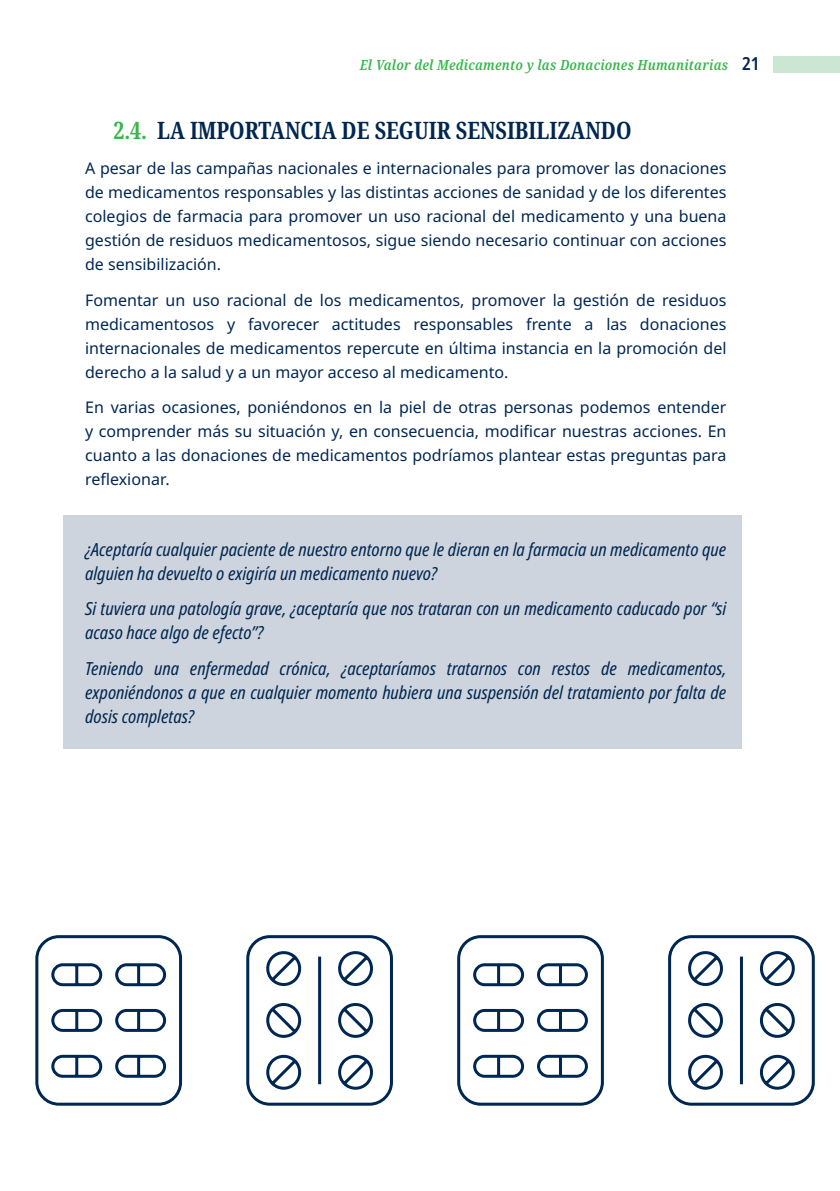
<style>
.page{position:relative;width:840px;height:1191px;background:#fff}
.page>*{position:absolute;margin:0;border:0;box-sizing:border-box;transform-origin:0 0}
.t1{font:700 extra-condensed 24px "Noto Serif";color:#002752}
.t2{font:italic condensed 18px/24px "Noto Sans";color:#002752}
.t3{font:16px/24px "Noto Sans";color:#002752;text-align:justify}
.t4{font:italic 600 condensed 14px "Noto Serif";letter-spacing:.025em;color:#3ab54a}
.s1{font-family:"Noto Sans";font-style:normal;font-size:18px;color:#002752}
.s2{color:#3ab54a}
</style>
<div class="page">
<div style="left:773px;top:56px;width:66px;height:17px;background:#cbe6d3"></div>
<div style="left:63px;top:515px;width:678px;height:233px;background:#cdd4dd"></div>
<svg style="left:35px;top:935px;width:780px;height:171px"></svg>
<p class="t4" style="left:359px;top:56px;width:401px">El Valor del Medicamento y las Donaciones Humanitarias <span class="s1">21</span></p>
<h1 class="t1" style="left:113px;top:114px;width:519px"><span class="s2">2.4.</span> LA IMPORTANCIA DE SEGUIR SENSIBILIZANDO</h1>
<p class="t3" style="left:85px;top:157px;width:642px">A pesar de las campañas nacionales e internacionales para promover las donaciones de medicamentos responsables y las distintas acciones de sanidad y de los diferentes colegios de farmacia para promover un uso racional del medicamento y una buena gestión de residuos medicamentosos, sigue siendo necesario continuar con acciones de sensibilización.</p>
<p class="t3" style="left:85px;top:288px;width:642px">Fomentar un uso racional de los medicamentos, promover la gestión de residuos medicamentosos y favorecer actitudes responsables frente a las donaciones internacionales de medicamentos repercute en última instancia en la promoción del derecho a la salud y a un mayor acceso al medicamento.</p>
<p class="t3" style="left:85px;top:396px;width:642px">En varias ocasiones, poniéndonos en la piel de otras personas podemos entender y comprender más su situación y, en consecuencia, modificar nuestras acciones. En cuanto a las donaciones de medicamentos podríamos plantear estas preguntas para reflexionar.</p>
<p class="t2" style="left:85px;top:538px;width:642px">¿Aceptaría cualquier paciente de nuestro entorno que le dieran en la farmacia un medicamento que alguien ha devuelto o exigiría un medicamento nuevo?</p>
<p class="t2" style="left:85px;top:597px;width:642px">Si tuviera una patología grave, ¿aceptaría que nos trataran con un medicamento caducado por “si acaso hace algo de efecto”?</p>
<p class="t2" style="left:85px;top:656px;width:642px;text-align:justify">Teniendo una enfermedad crónica, ¿aceptaríamos tratarnos con restos de medicamentos, exponiéndonos a que en cualquier momento hubiera una suspensión del tratamiento por falta de dosis completas?</p>
</div>
